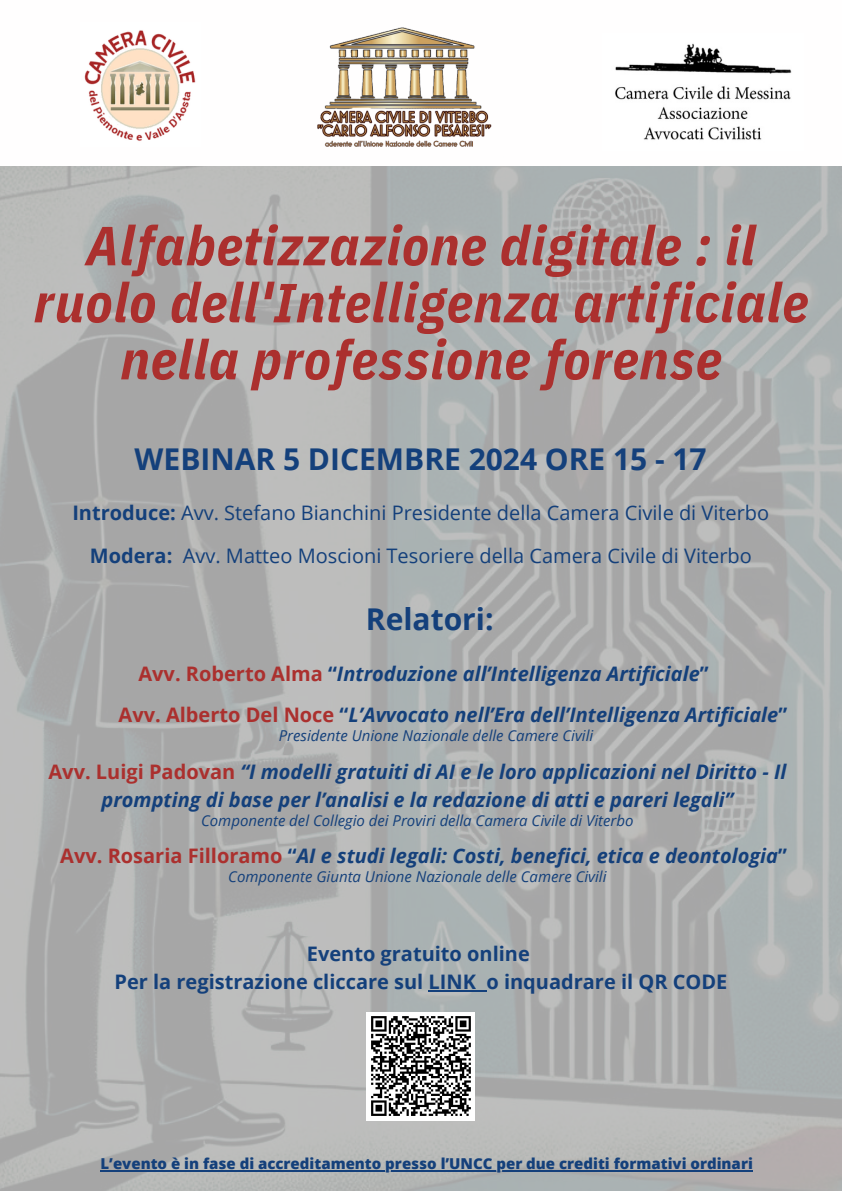
<style>
.page{position:relative;width:842px;height:1191px;background:#fff}
.page>*{position:absolute;margin:0;border:0;box-sizing:border-box;transform-origin:0 0}
.t1{font:italic 700 55px/57px "IBM Plex Sans Cond";letter-spacing:.02em;color:#ab302e;text-align:center}
.t2{font:700 30px "Open Sans";color:#14407b}
.t3{font:italic 700 20px/27.8px "Open Sans";color:#14407b;text-align:center}
.t4{font:20px "Open Sans";color:#14407b}
.t5{font:700 20px/27.8px "Open Sans";color:#14407b;text-align:center}
.t6{font:italic 15px "Open Sans";color:#14407b}
.t7{font:800 15px "Open Sans";color:#14407b}
.s1{font-weight:700}
.s2{font-style:normal;color:#ab302e}
.s3{font-style:normal}
</style>
<div class="page">
<img style="left:0;top:166px;width:842px;height:1024px">
<img style="left:615px;top:43px;width:177px;height:97px">
<img style="left:317px;top:27px;width:175px;height:120px">
<div style="left:367px;top:1011px;width:108px;height:109px;background:#fff"></div>
<svg style="left:371px;top:1016px;width:100px;height:100px"></svg>
<img style="left:84px;top:30px;width:112px;height:111px">
<hr style="left:101px;top:1169px;width:652px;height:2px;background:#14407b">
<hr style="left:429px;top:990px;width:47px;height:1px;background:#14407b">
<h1 class="t1" style="left:34px;top:216px;width:776px">Alfabetizzazione digitale : il ruolo dell'Intelligenza artificiale nella professione forense</h1>
<h4 class="t2" style="left:135px;top:437px;width:574px">WEBINAR 5 DICEMBRE 2024 ORE 15 - 17</h4>
<h5 class="t4" style="left:72px;top:498px;width:698px"><span class="s1">Introduce:</span> Avv. Stefano Bianchini Presidente della Camera Civile di Viterbo</h5>
<h5 class="t5" style="left:90px;top:541px;width:84px">Modera:</h5>
<h3 class="t4" style="left:183px;top:541px;width:571px">Avv. Matteo Moscioni Tesoriere della Camera Civile di Viterbo</h3>
<h4 class="t2" style="left:366px;top:598px;width:129px">Relatori:</h4>
<p class="t3" style="left:138px;top:659px;width:572px"><span class="s2">Avv. Roberto Alma</span> <span class="s3">“</span>Introduzione all’Intelligenza Artificiale<span class="s3">”</span></p>
<h6 class="t3" style="left:119px;top:700px;width:670px"><span class="s2">Avv. Alberto Del Noce</span> <span class="s3">“</span>L’Avvocato nell’Era dell’Intelligenza Artificiale<span class="s3">”</span></h6>
<p class="t6" style="left:279px;top:724px;width:316px">Presidente Unione Nazionale delle Camere Civili</p>
<h4 class="t3" style="left:49px;top:757px;width:739px"><span class="s2">Avv. Luigi Padovan</span> “I modelli gratuiti di AI e le loro applicazioni nel Diritto - Il prompting di base per l’analisi e la redazione di atti e pareri legali”</h4>
<p class="t6" style="left:201px;top:809px;width:434px">Componente del Collegio dei Proviri della Camera Civile di Viterbo</p>
<h4 class="t3" style="left:60px;top:841px;width:728px"><span class="s2">Avv. Rosaria Filloramo</span> <span class="s3">“</span>AI e studi legali: Costi, benefici, etica e deontologia<span class="s3">”</span></h4>
<p class="t6" style="left:228px;top:866px;width:380px">Componente Giunta Unione Nazionale delle Camere Civili</p>
<p class="t5" style="left:115px;top:939px;width:614px">Evento gratuito online<br>Per la registrazione cliccare sul LINK o inquadrare il QR CODE</p>
<h2 class="t7" style="left:101px;top:1152px;width:654px">L’evento è in fase di accreditamento presso l’UNCC per due crediti formativi ordinari</h2>
</div>
